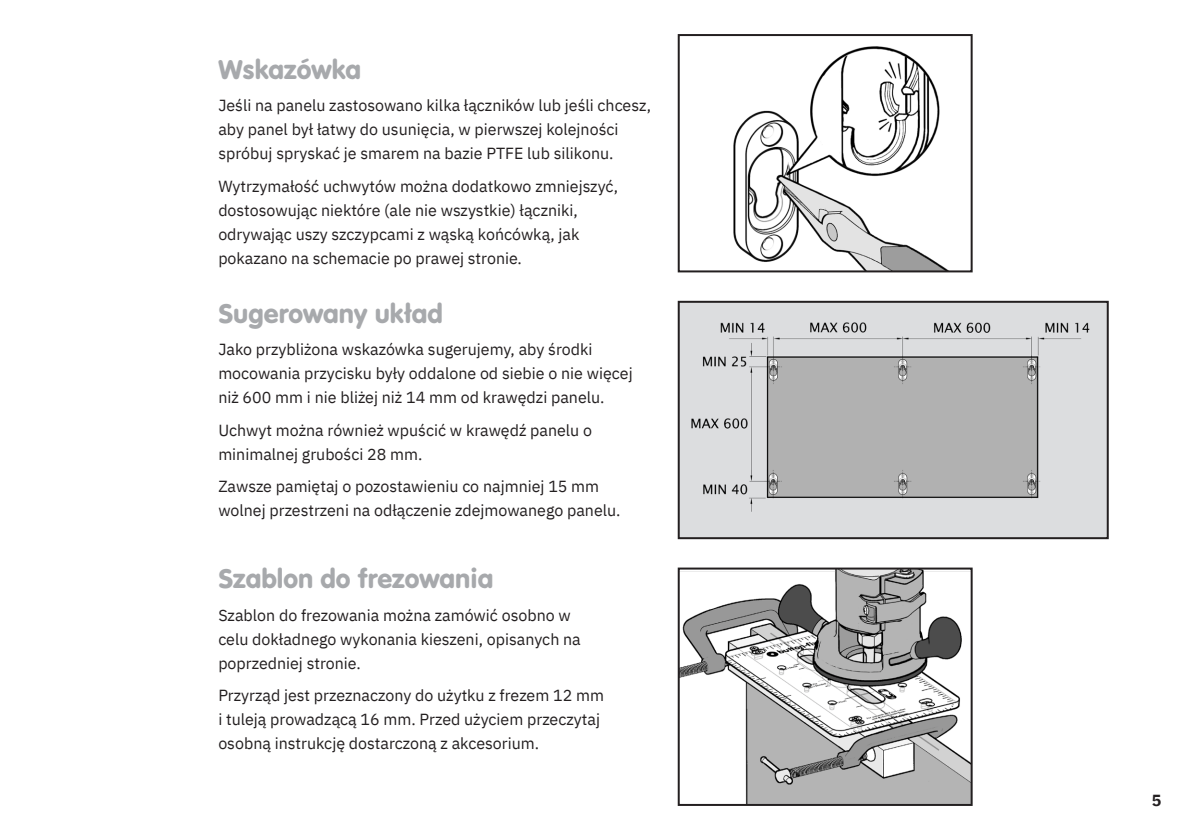
<style>
.page{position:relative;width:1191px;height:840px;background:#fff}
.page>*{position:absolute;margin:0;border:0;box-sizing:border-box;transform-origin:0 0}
.t1{font:28px "VAG Rundschrift D";color:#a7a9ac}
.t2{font:16px/24px "IBM Plex Sans";color:#231f20}
.t3{font:700 16px "IBM Plex Sans";color:#231f20}
</style>
<div class="page">
<img style="left:733px;top:46px;width:214px;height:223px">
<div style="left:677px;top:34px;width:295px;height:238px;border:2px solid #231f20"></div>
<img style="left:680px;top:570px;width:289px;height:232px">
<div style="left:677px;top:567px;width:295px;height:238px;border:2px solid #231f20"></div>
<img style="left:680px;top:303px;width:425px;height:233px">
<div style="left:677px;top:300px;width:431px;height:239px;border:2px solid #231f20"></div>
<h1 class="t1" style="left:218px;top:53px;width:144px">Wskazówka</h1>
<p class="t2" style="left:218px;top:92px;width:434px">Jeśli na panelu zastosowano kilka łączników lub jeśli chcesz, aby panel był łatwy do usunięcia, w pierwszej kolejności spróbuj spryskać je smarem na bazie PTFE lub silikonu.</p>
<p class="t2" style="left:218px;top:173px;width:401px">Wytrzymałość uchwytów można dodatkowo zmniejszyć, dostosowując niektóre (ale nie wszystkie) łączniki, odrywając uszy szczypcami z wąską końcówką, jak pokazano na schemacie po prawej stronie.</p>
<h1 class="t1" style="left:218px;top:296px;width:226px">Sugerowany układ</h1>
<p class="t2" style="left:218px;top:336px;width:416px">Jako przybliżona wskazówka sugerujemy, aby środki mocowania przycisku były oddalone od siebie o nie więcej niż 600 mm i nie bliżej niż 14 mm od krawędzi panelu.</p>
<p class="t2" style="left:218px;top:416px;width:375px">Uchwyt można również wpuścić w krawędź panelu o minimalnej grubości 28 mm.</p>
<p class="t2" style="left:218px;top:473px;width:404px">Zawsze pamiętaj o pozostawieniu co najmniej 15 mm wolnej przestrzeni na odłączenie zdejmowanego panelu.</p>
<h1 class="t1" style="left:218px;top:562px;width:276px">Szablon do frezowania</h1>
<p class="t2" style="left:218px;top:601px;width:364px">Szablon do frezowania można zamówić osobno w celu dokładnego wykonania kieszeni, opisanych na poprzedniej stronie.</p>
<p class="t2" style="left:218px;top:682px;width:387px">Przyrząd jest przeznaczony do użytku z frezem 12 mm i tuleją prowadzącą 16 mm. Przed użyciem przeczytaj osobną instrukcję dostarczoną z akcesorium.</p>
<p class="t3" style="left:1151px;top:787px;width:11px">5</p>
</div>
